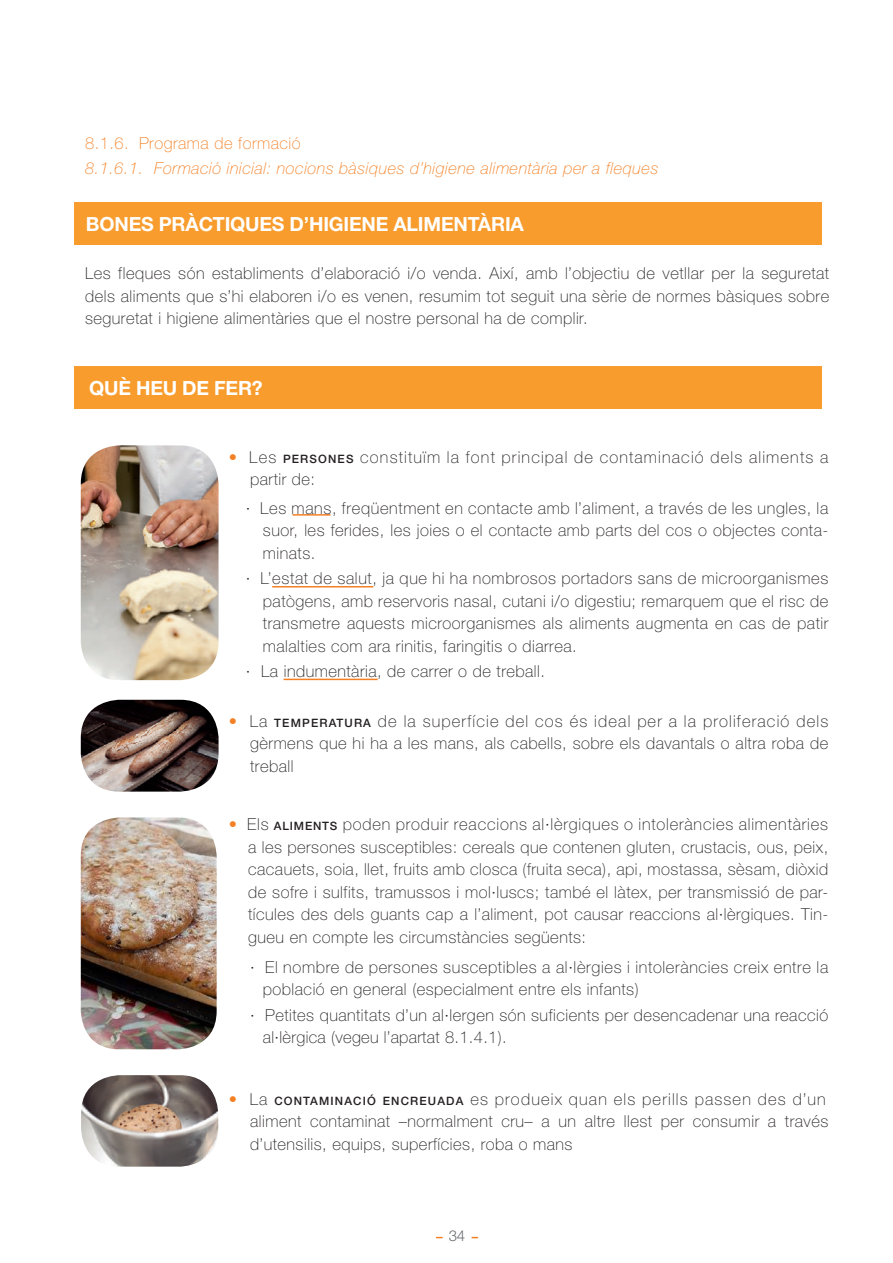
<style>
.page{position:relative;width:893px;height:1263px;background:#fff}
.page>*{position:absolute;margin:0;border:0;box-sizing:border-box;transform-origin:0 0}
.t1{font:700 19.5px "Helvetica Neue LT Std";letter-spacing:-.01em;color:#fff}
.t2{font:100 16.5px/22.5px "Helvetica Neue LT Std";letter-spacing:.03em;color:#231f20;text-align:justify}
.t3{font:100 16.5px/22.5px "Helvetica Neue LT Std";letter-spacing:.07em;color:#231f20}
.t4{font:italic 100 16.5px "Helvetica Neue LT Std";letter-spacing:.03em;color:#f58024}
.t5{font:100 16.5px "Helvetica Neue LT Std";letter-spacing:.03em;color:#f58024}
.t6{font:300 15px "Helvetica Neue LT Std";color:#696b6d}
.s1{color:#f58024}
.s2{font-weight:500;font-size:11.55px}
</style>
<div class="page">
<div style="left:74px;top:366px;width:748px;height:43px;background:#f89c2d"></div>
<div style="left:74px;top:202px;width:748px;height:43px;background:#f89c2d"></div>
<hr style="left:293px;top:514px;width:37px;height:2px;background:#f58024">
<hr style="left:272px;top:586px;width:101px;height:1px;background:#f58024">
<hr style="left:284px;top:679px;width:94px;height:1px;background:#f58024">
<img style="left:81px;top:445px;width:138px;height:235px">
<img style="left:81px;top:700px;width:138px;height:92px">
<img style="left:81px;top:817px;width:136px;height:232px">
<img style="left:81px;top:1075px;width:137px;height:91px">
<p class="t5" style="left:85px;top:133px;width:217px">8.1.6. Programa de formació</p>
<p class="t4" style="left:85px;top:159px;width:575px">8.1.6.1. Formació inicial: nocions bàsiques d’higiene alimentària per a fleques</p>
<p class="t1" style="left:86px;top:211px;width:439px">BONES PRÀCTIQUES D’HIGIENE ALIMENTÀRIA</p>
<p class="t2" style="left:85px;top:262px;width:746px">Les fleques són establiments d’elaboració i/o venda. Així, amb l’objectiu de vetllar per la seguretat dels aliments que s’hi elaboren i/o es venen, resumim tot seguit una sèrie de normes bàsiques sobre seguretat i higiene alimentàries que el nostre personal ha de complir.</p>
<p class="t1" style="left:89px;top:376px;width:175px">QUÈ HEU DE FER?</p>
<p class="t3" style="left:250px;top:445px;width:580px;text-indent:-21px"><span class="s1">•</span> Les <span class="s2">PERSONES</span> constituïm la font principal de contaminació dels aliments a partir de:</p>
<p class="t2" style="left:263px;top:496px;width:567px;text-indent:-17px">∙ Les mans, freqüentment en contacte amb l’aliment, a través de les ungles, la suor, les ferides, les joies o el contacte amb parts del cos o objectes conta&shy;minats.</p>
<p class="t2" style="left:263px;top:567px;width:567px;text-indent:-17px">∙ L’estat de salut, ja que hi ha nombrosos portadors sans de microorganismes patògens, amb reservoris nasal, cutani i/o digestiu; remarquem que el risc de transmetre aquests microorganismes als aliments augmenta en cas de patir malalties com ara rinitis, faringitis o diarrea.</p>
<p class="t2" style="left:246px;top:660px;width:301px">∙ La indumentària, de carrer o de treball.</p>
<p class="t2" style="left:250px;top:709px;width:580px;text-indent:-21px"><span class="s1">•</span> La <span class="s2">TEMPERATURA</span> de la superfície del cos és ideal per a la proliferació dels gèrmens que hi ha a les mans, als cabells, sobre els davantals o altra roba de treball</p>
<p class="t2" style="left:248px;top:813px;width:582px;text-indent:-19px"><span class="s1">•</span> Els <span class="s2">ALIMENTS</span> poden produir reaccions al·lèrgiques o intoleràncies alimentàries a les persones susceptibles: cereals que contenen gluten, crustacis, ous, peix, cacauets, soia, llet, fruits amb closca (fruita seca), api, mostassa, sèsam, diòxid de sofre i sulfits, tramussos i mol·luscs; també el làtex, per transmissió de par&shy;tícules des dels guants cap a l’aliment, pot causar reaccions al·lèrgiques. Tin&shy;gueu en compte les circumstàncies següents:</p>
<p class="t2" style="left:263px;top:956px;width:567px;text-indent:-13px">∙ El nombre de persones susceptibles a al·lèrgies i intoleràncies creix entre la població en general (especialment entre els infants)</p>
<p class="t2" style="left:263px;top:1003px;width:567px;text-indent:-13px">∙ Petites quantitats d’un al·lergen són suficients per desencadenar una reacció al·lèrgica (vegeu l’apartat 8.1.4.1).</p>
<p class="t2" style="left:250px;top:1087px;width:580px;text-align:left;text-indent:-21px"><span class="s1">•</span> La <span class="s2">CONTAMINACIÓ ENCREUADA</span> es produeix quan els perills passen des d’un aliment contaminat –normalment cru– a un altre llest per consumir a través d’utensilis, equips, superfícies, roba o mans</p>
<p class="t6" style="left:449px;top:1227px;width:18px">34</p>
</div>
